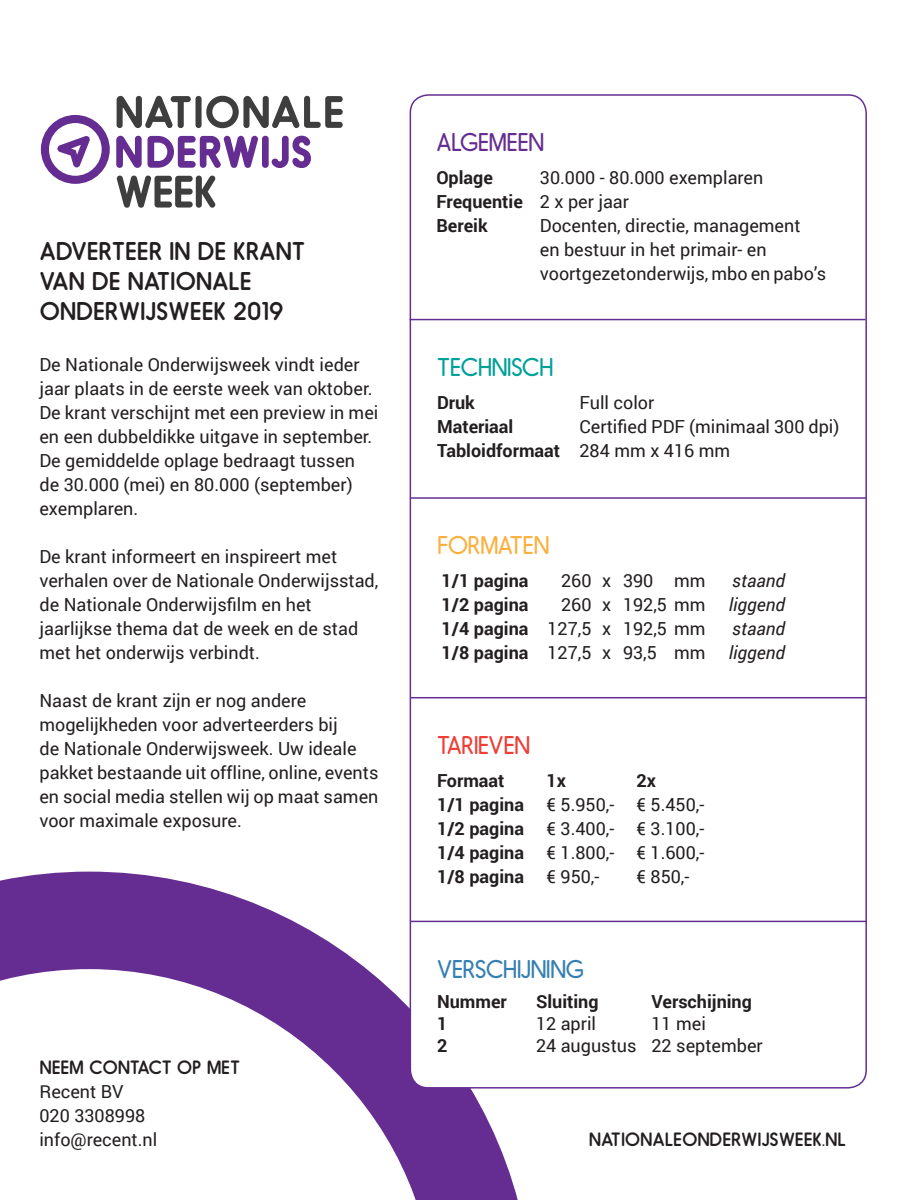
<style>
.page{position:relative;width:900px;height:1200px;background:#fff}
.page>*{position:absolute;margin:0;border:0;box-sizing:border-box;transform-origin:0 0}
.t1{font:24px/30px "Hiruko Pro";color:#231f20}
.t2{font:300 24px "Hiruko Pro";color:#357fb2}
.t3{font:300 24px "Hiruko Pro";color:#00a199}
.t4{font:300 24px "Hiruko Pro";color:#652d91}
.t5{font:300 24px "Hiruko Pro";color:#fbb03f}
.t6{font:300 24px "Hiruko Pro";color:#ee3e35}
.t7{font:18px/24px "Roboto";color:#231f20}
.t8{font:700 18px "Roboto";color:#231f20}
.t9{font:18px "Hiruko Pro";color:#231f20}
.t10{font:italic 18px "Roboto";color:#231f20}
.s1{font-weight:700}
</style>
<div class="page">
<svg style="left:0;top:872px;width:518px;height:328px"></svg>
<div style="left:410px;top:95px;width:456px;height:993px;background:#fff;border-radius:18px"></div>
<hr style="left:410px;top:319px;width:456px;height:1px;background:#652d91">
<hr style="left:411px;top:497px;width:456px;height:2px;background:#652d91">
<hr style="left:411px;top:697px;width:456px;height:1px;background:#652d91">
<hr style="left:411px;top:921px;width:456px;height:1px;background:#652d91">
<svg style="left:41px;top:96px;width:302px;height:112px"></svg>
<h1 class="t1" style="left:39px;top:237px;width:267px">ADVERTEER IN DE KRANT<br>VAN DE NATIONALE<br>ONDERWIJSWEEK 2019</h1>
<p class="t7" style="left:39px;top:352px;width:340px">De Nationale Onderwijsweek vindt ieder jaar plaats in de eerste week van oktober.<br>De krant verschijnt met een preview in mei en een dubbeldikke uitgave in september.<br>De gemiddelde oplage bedraagt tussen de 30.000 (mei) en 80.000 (september) exemplaren.</p>
<p class="t7" style="left:39px;top:544px;width:340px">De krant informeert en inspireert met verhalen over de Nationale Onderwijsstad, de Nationale Onderwijsfilm en het jaarlijkse thema dat de week en de stad met het onderwijs verbindt.</p>
<p class="t7" style="left:39px;top:688px;width:340px">Naast de krant zijn er nog andere mogelijkheden voor adverteerders bij<br>de Nationale Onderwijsweek. Uw ideale pakket bestaande uit offline, online, events en social media stellen wij op maat samen voor maximale exposure.</p>
<p class="t9" style="left:39px;top:1057px;width:202px">NEEM CONTACT OP MET</p>
<p class="t7" style="left:39px;top:1079px;width:119px">Recent BV<br>020 3308998 info@recent.nl</p>
<h1 class="t4" style="left:436px;top:128px;width:109px">ALGEMEEN</h1>
<p class="t8" style="left:436px;top:165px;width:58px">Oplage</p>
<p class="t7" style="left:436px;top:165px;width:328px;text-indent:104px">30.000 - 80.000 exemplaren<br><span class="s1">Frequentie</span> 2 x per jaar<br><span class="s1">Bereik</span></p>
<p class="t7" style="left:540px;top:213px;width:288px">Docenten, directie, management<br>en bestuur in het primair- en voortgezetonderwijs, mbo en pabo’s</p>
<h1 class="t3" style="left:437px;top:353px;width:117px">TECHNISCH</h1>
<p class="t8" style="left:437px;top:390px;width:39px">Druk</p>
<p class="t7" style="left:580px;top:390px;width:76px">Full color</p>
<p class="t8" style="left:437px;top:414px;width:78px">Materiaal</p>
<p class="t7" style="left:437px;top:414px;width:404px;text-indent:143px">Certified PDF (minimaal 300 dpi)<br><span class="s1">Tabloidformaat</span> 284 mm x 416 mm</p>
<h1 class="t5" style="left:437px;top:531px;width:113px">FORMATEN</h1>
<p class="t8" style="left:441px;top:568px;width:88px">1/1 pagina</p>
<p class="t7" style="left:561px;top:568px;width:146px">260 x 390 mm</p>
<p class="t10" style="left:732px;top:568px;width:54px">staand</p>
<p class="t8" style="left:441px;top:592px;width:88px">1/2 pagina</p>
<p class="t7" style="left:561px;top:592px;width:146px">260 x 192,5 mm</p>
<p class="t10" style="left:729px;top:592px;width:58px">liggend</p>
<p class="t7" style="left:441px;top:616px;width:266px"><span class="s1">1/4 pagina</span> 127,5 x 192,5 mm</p>
<p class="t10" style="left:732px;top:616px;width:54px">staand</p>
<p class="t7" style="left:442px;top:640px;width:266px"><span class="s1">1/8 pagina</span> 127,5 x 93,5 mm</p>
<p class="t10" style="left:729px;top:640px;width:58px">liggend</p>
<h1 class="t6" style="left:437px;top:731px;width:94px">TARIEVEN</h1>
<p class="t8" style="left:437px;top:768px;width:69px">Formaat</p>
<p class="t8" style="left:547px;top:768px;width:21px">1x</p>
<p class="t8" style="left:637px;top:768px;width:21px">2x</p>
<p class="t8" style="left:437px;top:792px;width:88px">1/1 pagina</p>
<p class="t7" style="left:547px;top:792px;width:159px">€ 5.950,- € 5.450,-</p>
<p class="t8" style="left:437px;top:816px;width:88px">1/2 pagina</p>
<p class="t7" style="left:547px;top:816px;width:159px">€ 3.400,- € 3.100,-</p>
<p class="t8" style="left:437px;top:840px;width:88px">1/4 pagina</p>
<p class="t7" style="left:547px;top:840px;width:159px">€ 1.800,- € 1.600,-</p>
<p class="t8" style="left:437px;top:864px;width:88px">1/8 pagina</p>
<p class="t7" style="left:547px;top:864px;width:54px">€ 950,-</p>
<p class="t7" style="left:637px;top:864px;width:54px">€ 850,-</p>
<h1 class="t2" style="left:437px;top:955px;width:148px">VERSCHIJNING</h1>
<p class="t8" style="left:437px;top:989px;width:71px">Nummer</p>
<p class="t8" style="left:536px;top:989px;width:64px">Sluiting</p>
<p class="t8" style="left:652px;top:989px;width:102px">Verschijning</p>
<p class="t8" style="left:437px;top:1011px;width:12px">1</p>
<p class="t7" style="left:536px;top:1011px;width:62px">12 april</p>
<p class="t7" style="left:652px;top:1011px;width:56px">11 mei</p>
<p class="t8" style="left:437px;top:1032px;width:12px">2</p>
<p class="t7" style="left:536px;top:1032px;width:228px">24 augustus 22 september</p>
<p class="t9" style="left:589px;top:1129px;width:259px">NATIONALEONDERWIJSWEEK.NL</p>
</div>
